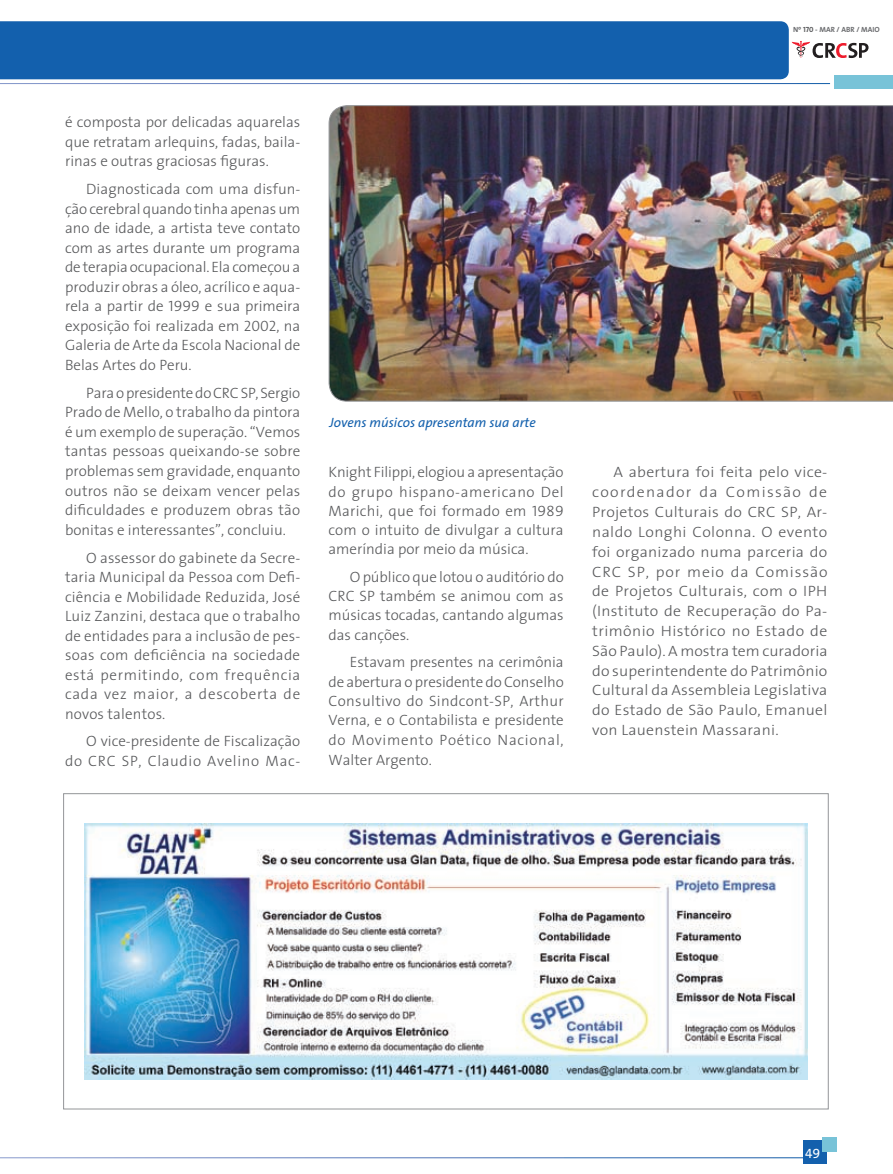
<style>
.page{position:relative;width:893px;height:1174px;background:#fff}
.page>*{position:absolute;margin:0;border:0;box-sizing:border-box;transform-origin:0 0}
.t1{font:300 15px/19.5px "The Sans";color:#57585a;text-align:justify}
.t2{font:300 15px/19.8px "The Sans";color:#57585a;text-align:justify;scale:1.05 1}
.t3{font:italic 13.5px "The Sans";color:#1360ad}
.t4{font:13.5px "The Sans Caps";color:#fff}
.t5{font:700 7.5px "The Sans";color:#6c6d70}
.s1{font-family:"The Sans Bold Caps";font-weight:400;color:#57585a}
.s2{font-family:"The Sans Light Caps";font-weight:400}
</style>
<div class="page">
<div style="left:803px;top:1140px;width:23px;height:23px;background:#1360ad"></div>
<div style="left:822px;top:1137px;width:14px;height:14px;background:#78c3d8"></div>
<svg style="left:792px;top:41px;width:76px;height:17px"></svg>
<svg style="left:0;top:1157px;width:803px;height:1px"></svg>
<div style="left:0;top:21px;width:789px;height:50px;background:#1360ad"></div>
<svg style="left:0;top:71px;width:831px;height:13px"></svg>
<div style="left:834px;top:75px;width:59px;height:13px;background:#78c3d8"></div>
<img style="left:329px;top:105px;width:564px;height:296px">
<img style="left:84px;top:823px;width:723px;height:256px">
<p class="t5" style="left:793px;top:23px;width:88px">Nº <span class="s1">170</span> - MAR / ABR / MAIO</p>
<p class="t1" style="left:65px;top:112px;width:237px">é composta por delicadas aquarelas que retratam arlequins, fadas, baila&shy;rinas e outras graciosas figuras.</p>
<p class="t1" style="left:65px;top:179px;width:237px;text-indent:21px">Diagnosticada com uma disfun&shy;ção cerebral quando tinha apenas um ano de idade, a artista teve contato com as artes durante um programa de terapia ocupacional. Ela começou a produzir obras a óleo, acrílico e aqua&shy;rela a partir de <span class="s2">1999</span> e sua primeira exposição foi realizada em <span class="s2">2002</span>, na Galeria de Arte da Escola Nacional de Belas Artes do Peru.</p>
<p class="t1" style="left:65px;top:383px;width:237px;text-indent:21px">Para o presidente do CRC SP, Sergio Prado de Mello, o trabalho da pintora é um exemplo de superação. “Vemos tantas pessoas queixando-se sobre problemas sem gravidade, enquanto outros não se deixam vencer pelas dificuldades e produzem obras tão bonitas e interessantes”, concluiu.</p>
<p class="t1" style="left:65px;top:547px;width:237px;text-indent:21px">O assessor do gabinete da Secre&shy;taria Municipal da Pessoa com Defi&shy;ciência e Mobilidade Reduzida, José Luiz Zanzini, destaca que o trabalho de entidades para a inclusão de pes&shy;soas com deficiência na sociedade está permitindo, com frequência cada vez maior, a descoberta de novos talentos.</p>
<p class="t1" style="left:65px;top:731px;width:237px;text-align:right">O vice-presidente de Fiscalização<br>do CRC SP, Claudio Avelino Mac-</p>
<p class="t3" style="left:330px;top:411px;width:208px">Jovens músicos apresentam sua arte</p>
<p class="t1" style="left:328px;top:462px;width:237px">Knight Filippi, elogiou a apresentação do grupo hispano-americano Del Marichi, que foi formado em <span class="s2">1989 </span>com o intuito de divulgar a cultura ameríndia por meio da música.</p>
<p class="t1" style="left:328px;top:567px;width:237px;text-indent:21px">O público que lotou o auditório do CRC SP também se animou com as músicas tocadas, cantando algumas das canções.</p>
<p class="t1" style="left:328px;top:652px;width:237px;text-indent:21px">Estavam presentes na cerimônia de abertura o presidente do Conselho Consultivo do Sindcont-SP, Arthur Verna, e o Contabilista e presidente do Movimento Poético Nacional, Walter Argento.</p>
<p class="t2" style="left:592px;top:462px;width:226px;text-indent:21px">A abertura foi feita pelo vice&shy;coordenador da Comissão de Projetos Culturais do CRC SP, Ar&shy;naldo Longhi Colonna. O evento foi organizado numa parceria do CRC SP, por meio da Comissão de Projetos Culturais, com o IPH (Instituto de Recuperação do Pa&shy;trimônio Histórico no Estado de São Paulo). A mostra tem curadoria do superintendente do Patrimônio Cultural da Assembleia Legislativa do Estado de São Paulo, Emanuel von Lauenstein Massarani.</p>
<p class="t4" style="left:805px;top:1141px;width:17px">49</p>
</div>
